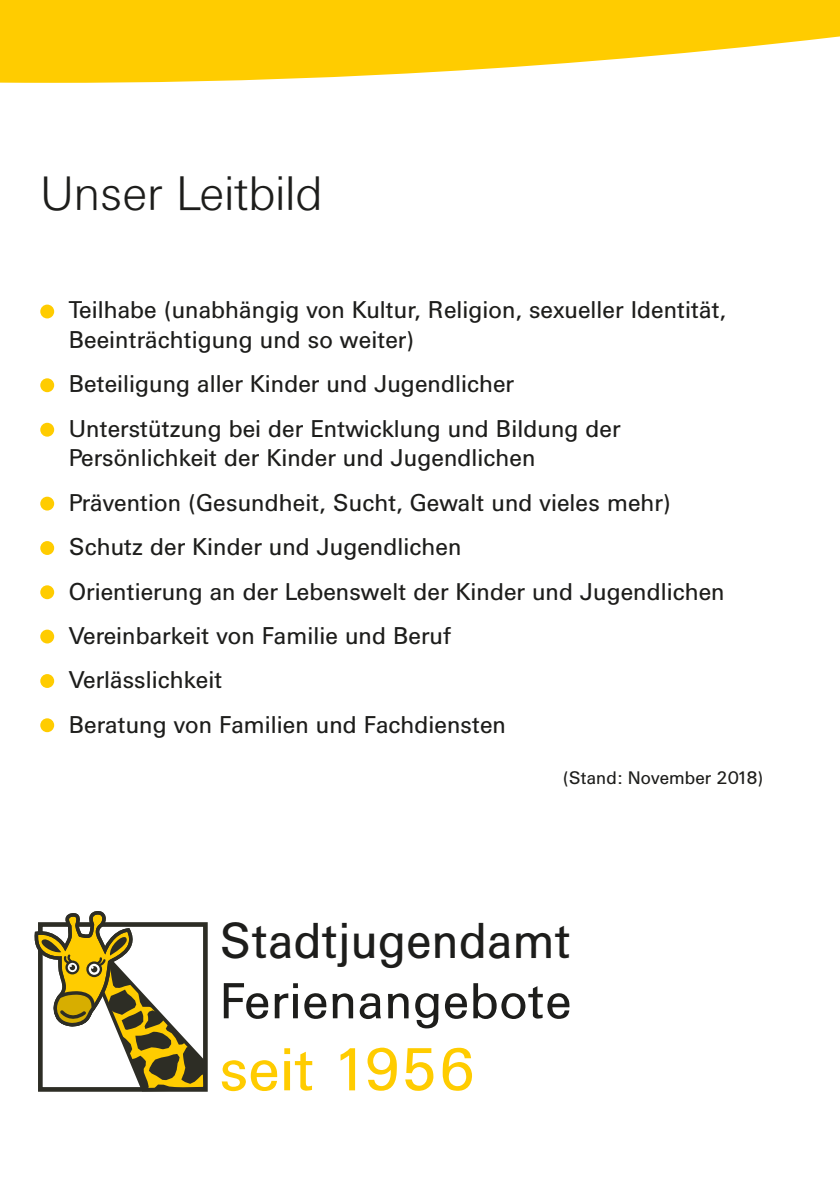
<style>
.page{position:relative;width:840px;height:1191px;background:#fff}
.page>*{position:absolute;margin:0;border:0;box-sizing:border-box;transform-origin:0 0}
.t1{font:60px "Univers BQ";color:#fc0}
.t2{font:50px "Univers BQ";letter-spacing:.005em;color:#1d1d1b;scale:.96 1}
.t3{font:50px "Univers BQ";letter-spacing:.005em;color:#1d1d1b}
.t4{font:300 48px "Univers BQ";color:#1d1d1b}
.t5{font:24px/29.6px "Univers BQ";color:#1d1d1b}
.t6{font:18px "Univers BQ";color:#1d1d1b}
</style>
<div class="page">
<hr style="left:839px;top:0;width:1px;height:1191px;background:#fc0">
<div style="left:40px;top:304px;width:14px;height:14px;background:#fc0;border-radius:50%"></div>
<div style="left:40px;top:378px;width:14px;height:14px;background:#fc0;border-radius:50%"></div>
<div style="left:40px;top:423px;width:14px;height:13px;background:#fc0;border-radius:50%"></div>
<div style="left:40px;top:496px;width:14px;height:14px;background:#fc0;border-radius:50%"></div>
<div style="left:40px;top:541px;width:14px;height:14px;background:#fc0;border-radius:50%"></div>
<div style="left:40px;top:585px;width:14px;height:14px;background:#fc0;border-radius:50%"></div>
<div style="left:40px;top:629px;width:14px;height:14px;background:#fc0;border-radius:50%"></div>
<div style="left:40px;top:674px;width:14px;height:14px;background:#fc0;border-radius:50%"></div>
<div style="left:40px;top:718px;width:14px;height:14px;background:#fc0;border-radius:50%"></div>
<svg style="left:34px;top:911px;width:174px;height:181px"></svg>
<svg style="left:0;top:0;width:839px;height:83px;fill:#fc0"></svg>
<p class="t4" style="left:40px;top:167px;width:284px">Unser Leitbild</p>
<p class="t5" style="left:69px;top:296px;width:658px">Teilhabe (unabhängig von Kultur, Religion, sexueller Identität,<br>Beeinträchtigung und so weiter)</p>
<p class="t5" style="left:69px;top:370px;width:446px">Beteiligung aller Kinder und Jugendlicher</p>
<p class="t5" style="left:69px;top:414px;width:553px">Unterstützung bei der Entwicklung und Bildung der<br>Persönlichkeit der Kinder und Jugendlichen</p>
<p class="t5" style="left:69px;top:488px;width:603px">Prävention (Gesundheit, Sucht, Gewalt und vieles mehr)</p>
<p class="t5" style="left:69px;top:532px;width:394px">Schutz der Kinder und Jugendlichen</p>
<p class="t5" style="left:69px;top:577px;width:657px">Orientierung an der Lebenswelt der Kinder und Jugendlichen</p>
<p class="t5" style="left:69px;top:621px;width:384px">Vereinbarkeit von Familie und Beruf</p>
<p class="t5" style="left:69px;top:666px;width:155px">Verlässlichkeit</p>
<p class="t5" style="left:69px;top:710px;width:438px">Beratung von Familien und Fachdiensten</p>
<p class="t6" style="left:562px;top:768px;width:202px">(Stand: November 2018)</p>
<p class="t2" style="left:219px;top:912px;width:367px">Stadtjugendamt</p>
<p class="t3" style="left:219px;top:972px;width:353px">Ferienangebote</p>
<p class="t1" style="left:219px;top:1035px;width:258px">seit 1956</p>
</div>
